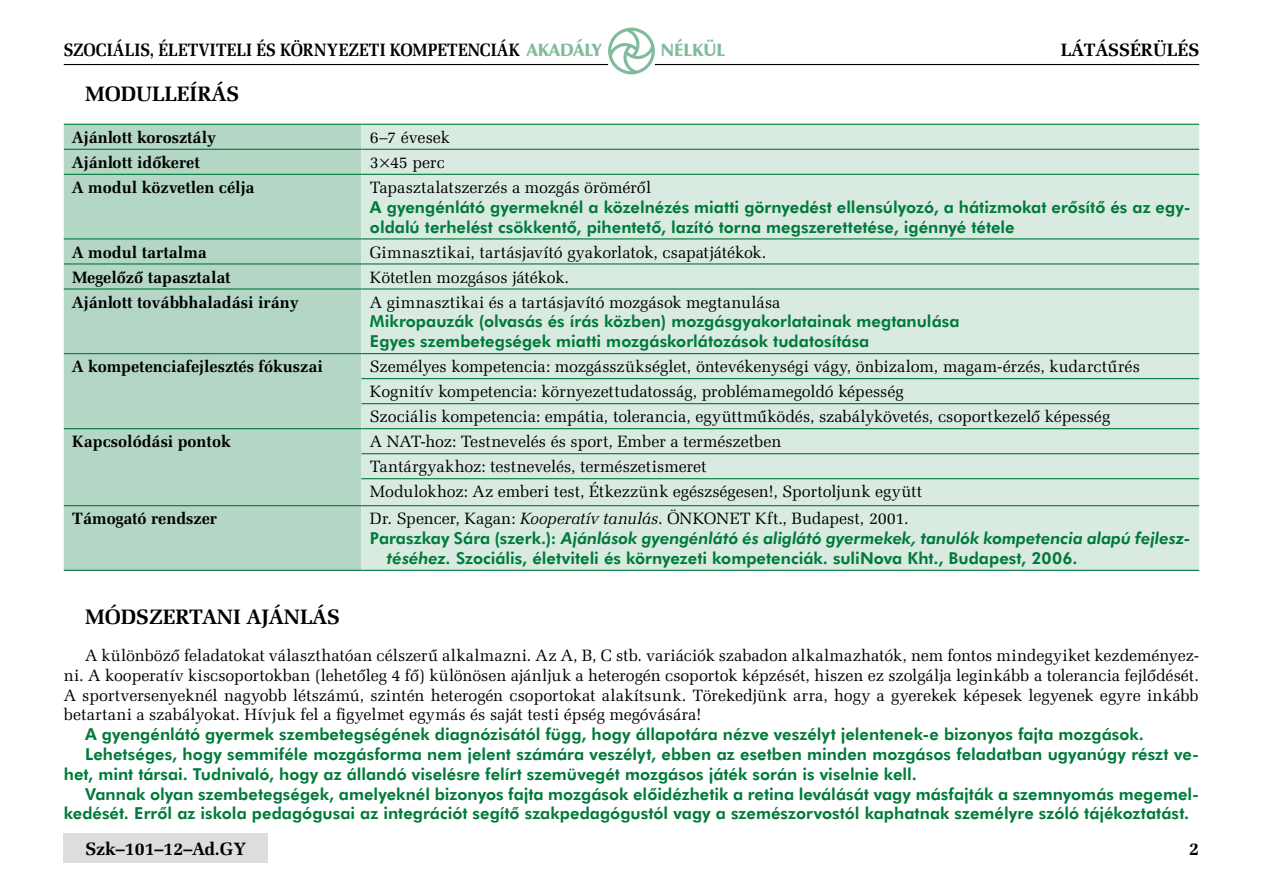
<style>
.page{position:relative;width:1263px;height:893px;background:#fff}
.page>*{position:absolute;margin:0;border:0;box-sizing:border-box;transform-origin:0 0}
.t1{font:700 21px "Zapf Elliptical 711 PFL";color:#000}
.t2{font:700 18px "Zapf Elliptical 711 PFL";letter-spacing:.005em;color:#000;scale:.89 1}
.t3{font:700 18px "Zapf Elliptical 711 PFL";letter-spacing:.005em;color:#000}
.t4{font:18px "Zapf Humanist 601 Ult PFL";color:#80bc9c}
.t5{font:16.5px/25px "Zapf Elliptical 711 PFL";color:#000}
.t6{font:16.5px/19.8px "Futura Hv PFL";color:#007a3a}
.t7{font:700 16.5px "Zapf Elliptical 711 PFL";color:#000}
.s1{font-family:"Zapf Humanist 601 Ult PFL";font-weight:400;color:#80bc9c}
.s2{font-style:italic}
</style>
<div class="page">
<svg style="left:608px;top:28px;width:47px;height:46px"></svg>
<hr style="left:64px;top:64px;width:544px;height:1px;background:#000">
<hr style="left:655px;top:64px;width:544px;height:1px;background:#000">
<div style="left:64px;top:833px;width:204px;height:30px;background:#dcddde"></div>
<div style="left:64px;top:125px;width:297px;height:445px;background:#b3d7c4"></div>
<div style="left:361px;top:125px;width:838px;height:445px;background:#d9ebe1"></div>
<hr style="left:64px;top:124px;width:297px;height:1px;background:#007a3a">
<hr style="left:361px;top:124px;width:838px;height:1px;background:#007a3a">
<hr style="left:64px;top:149px;width:297px;height:1px;background:#007a3a">
<hr style="left:361px;top:149px;width:838px;height:1px;background:#007a3a">
<hr style="left:64px;top:174px;width:297px;height:1px;background:#007a3a">
<hr style="left:361px;top:174px;width:838px;height:1px;background:#007a3a">
<hr style="left:64px;top:238px;width:297px;height:1px;background:#007a3a">
<hr style="left:361px;top:238px;width:838px;height:1px;background:#007a3a">
<hr style="left:64px;top:263px;width:297px;height:2px;background:#007a3a">
<hr style="left:361px;top:263px;width:838px;height:2px;background:#007a3a">
<hr style="left:64px;top:288px;width:297px;height:2px;background:#007a3a">
<hr style="left:361px;top:288px;width:838px;height:2px;background:#007a3a">
<hr style="left:64px;top:353px;width:297px;height:1px;background:#007a3a">
<hr style="left:361px;top:353px;width:838px;height:1px;background:#007a3a">
<hr style="left:361px;top:378px;width:838px;height:1px;background:#007a3a">
<hr style="left:361px;top:403px;width:838px;height:1px;background:#007a3a">
<hr style="left:64px;top:428px;width:297px;height:1px;background:#007a3a">
<hr style="left:361px;top:428px;width:838px;height:1px;background:#007a3a">
<hr style="left:361px;top:453px;width:838px;height:1px;background:#007a3a">
<hr style="left:361px;top:478px;width:838px;height:1px;background:#007a3a">
<hr style="left:64px;top:505px;width:297px;height:1px;background:#007a3a">
<hr style="left:64px;top:570px;width:297px;height:1px;background:#007a3a">
<hr style="left:361px;top:505px;width:838px;height:1px;background:#007a3a">
<hr style="left:361px;top:570px;width:838px;height:1px;background:#007a3a">
<p class="t2" style="left:64px;top:39px;width:606px">SZOCIÁLIS, ÉLETVITELI ÉS KÖRNYEZETI KOMPETENCIÁK <span class="s1">AKADÁLY</span></p>
<p class="t4" style="left:661px;top:39px;width:66px">NÉLKÜL</p>
<p class="t3" style="left:1061px;top:39px;width:12px">látássér</p>
<p class="t3" style="left:1153px;top:39px;width:25px">ülés</p>
<p class="t1" style="left:85px;top:81px;width:155px">MODULLEÍRÁS</p>
<p class="t7" style="left:72px;top:127px;width:145px">Ajánlott korosztály</p>
<p class="t5" style="left:370px;top:125px;width:81px">6–7 évesek</p>
<p class="t7" style="left:72px;top:152px;width:129px">Ajánlott időkeret</p>
<p class="t5" style="left:370px;top:150px;width:76px">3×45 perc</p>
<p class="t7" style="left:72px;top:177px;width:184px">A modul közvetlen célja</p>
<p class="t5" style="left:370px;top:175px;width:283px">Tapasztalatszerzés a mozgás öröméről</p>
<p class="t6" style="left:370px;top:197px;width:822px">A gyengénlátó gyermeknél a közelnézés miatti görnyedést ellensúlyozó, a hátizmokat erősítő és az egy&shy;oldalú terhelést csökkentő, pihentető, lazító torna megszerettetése, igénnyé tétele</p>
<p class="t7" style="left:72px;top:242px;width:136px">A modul tartalma</p>
<p class="t5" style="left:370px;top:239px;width:398px">Gimnasztikai, tartásjavító gyakorlatok, csapatjátékok.</p>
<p class="t7" style="left:72px;top:267px;width:160px">Megelőző tapasztalat</p>
<p class="t5" style="left:370px;top:264px;width:201px">Kötetlen mozgásos játékok.</p>
<p class="t7" style="left:72px;top:292px;width:228px">Ajánlott továbbhaladási irány</p>
<p class="t5" style="left:370px;top:289px;width:412px">A gimnasztikai és a tartásjavító mozgások megtanulása</p>
<p class="t6" style="left:370px;top:312px;width:591px">Mikropauzák (olvasás és írás közben) mozgásgyakorlatainak megtanulása<br>Egyes szembetegségek miatti mozgáskorlátozások tudatosítása</p>
<p class="t7" style="left:72px;top:357px;width:252px">A kompetenciafejlesztés fókuszai</p>
<p class="t5" style="left:370px;top:354px;width:771px">Személyes kompetencia: mozgásszükséglet, öntevékenységi vágy, önbizalom, magam-érzés, kudarctűrés<br>Kognitív kompetencia: környezettudatosság, problémamegoldó képesség<br>Szociális kompetencia: empátia, tolerancia, együttműködés, szabálykövetés, csoportkezelő képesség</p>
<p class="t7" style="left:72px;top:432px;width:160px">Kapcsolódási pontok</p>
<p class="t5" style="left:370px;top:429px;width:554px">A NAT-hoz: Testnevelés és sport, Ember a természetben<br>Tantárgyakhoz: testnevelés, természetismeret<br>Modulokhoz: Az emberi test, Étkezzünk egészségesen!, Sportoljunk együtt</p>
<p class="t7" style="left:72px;top:509px;width:146px">Támogató rendszer</p>
<p class="t5" style="left:370px;top:506px;width:540px">Dr. Spencer, Kagan: <span class="s2">Kooperatív tanulás</span>. ÖNKONET Kft., Budapest, 2001.</p>
<p class="t6" style="left:387px;top:528px;width:805px;text-indent:-17px">Paraszkay Sára (szerk.): <span class="s2">Ajánlások gyengénlátó és aliglátó gyermekek, tanulók kompetencia alapú fejlesz&shy;téséhez.</span> Szociális, életviteli és környezeti kompetenciák. suliNova Kht., Budapest, 2006.</p>
<p class="t1" style="left:85px;top:604px;width:51px">Módszertani</p>
<p class="t1" style="left:247px;top:604px;width:38px">ajánlás</p>
<p class="t5" style="left:64px;top:645px;width:1137px;line-height:19.8px;text-align:justify;text-indent:21px">A különböző feladatokat választhatóan célszerű alkalmazni. Az A, B, C stb. variációk szabadon alkalmazhatók, nem fontos mindegyiket kezdeményez&shy;ni. A kooperatív kiscsoportokban (lehetőleg 4 fő) különösen ajánljuk a heterogén csoportok képzését, hiszen ez szolgálja leginkább a tolerancia fejlődését.<br>A sportversenyeknél nagyobb létszámú, szintén heterogén csoportokat alakítsunk. Törekedjünk arra, hogy a gyerekek képesek legyenek egyre inkább betartani a szabályokat. Hívjuk fel a figyelmet egymás és saját testi épség megóvására!</p>
<p class="t6" style="left:85px;top:724px;width:1060px">A gyengénlátó gyermek szembetegségének diagnózisától függ, hogy állapotára nézve veszélyt jelentenek-e bizonyos fajta mozgások.</p>
<p class="t6" style="left:85px;top:744px;width:1116px">Lehetséges, hogy semmiféle mozgásforma nem jelent számára veszélyt, ebben az esetben minden mozgásos feladatban ugyanúgy részt ve-</p>
<p class="t6" style="left:64px;top:764px;width:854px">het, mint társai. Tudnivaló, hogy az állandó viselésre felírt szemüvegét mozgásos játék során is viselnie kell.</p>
<p class="t6" style="left:85px;top:784px;width:1116px">Vannak olyan szembetegségek, amelyeknél bizonyos fajta mozgások előidézhetik a retina leválását vagy másfajták a szemnyomás megemel-</p>
<p class="t6" style="left:64px;top:803px;width:1127px">kedését. Erről az iskola pedagógusai az integrációt segítő szakpedagógustól vagy a szemészorvostól kaphatnak személyre szóló tájékoztatást.</p>
<p class="t3" style="left:85px;top:838px;width:162px">Szk–101–12–Ad.GY</p>
<p class="t3" style="left:1189px;top:838px;width:11px">2</p>
</div>
